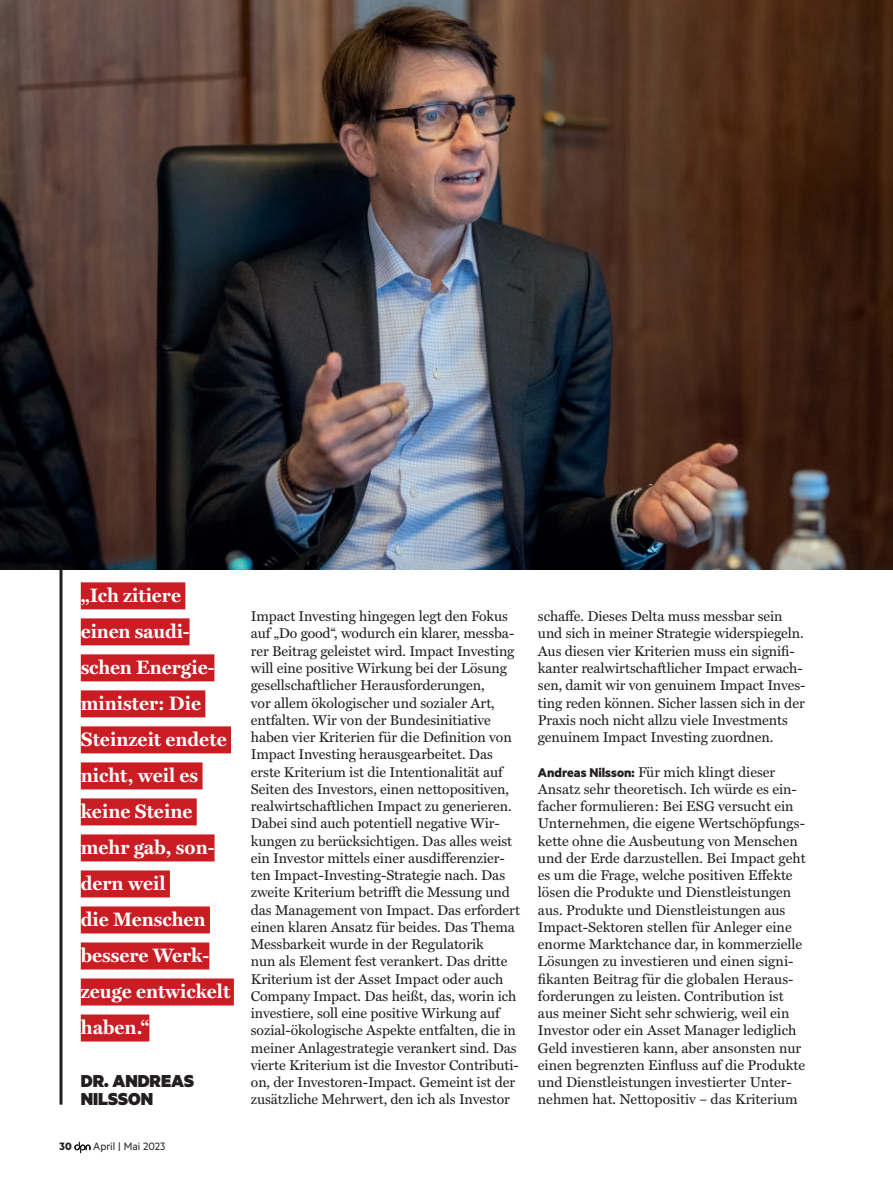
<style>
.page{position:relative;width:893px;height:1191px;background:#fff}
.page>*{position:absolute;margin:0;border:0;box-sizing:border-box;transform-origin:0 0}
.t1{font:700 19.5px/36px "Miller Text";color:#fff}
.t2{font:900 19.5px/17.2px "Metric";color:#231f20}
.t3{font:14.25px/17.2px "Miller Text";letter-spacing:-.005em;color:#231f20}
.t4{font:12px "Metric";color:#231f20}
.t5{font:700 12px "Metric";color:#231f20}
.s1{font-family:"Metric";font-weight:700}
</style>
<div class="page">
<svg style="left:74px;top:1141px;width:16px;height:12px"></svg>
<hr style="left:60px;top:485px;width:3px;height:618px;background:#231f20">
<div style="left:81px;top:582px;width:104px;height:27px;background:#ca1d23"></div>
<div style="left:81px;top:618px;width:109px;height:27px;background:#ca1d23"></div>
<div style="left:81px;top:654px;width:133px;height:27px;background:#ca1d23"></div>
<div style="left:81px;top:690px;width:124px;height:27px;background:#ca1d23"></div>
<div style="left:81px;top:726px;width:150px;height:27px;background:#ca1d23"></div>
<div style="left:81px;top:762px;width:122px;height:27px;background:#ca1d23"></div>
<div style="left:81px;top:798px;width:116px;height:27px;background:#ca1d23"></div>
<div style="left:81px;top:834px;width:134px;height:27px;background:#ca1d23"></div>
<div style="left:81px;top:870px;width:89px;height:27px;background:#ca1d23"></div>
<div style="left:81px;top:906px;width:129px;height:27px;background:#ca1d23"></div>
<div style="left:81px;top:942px;width:128px;height:27px;background:#ca1d23"></div>
<div style="left:81px;top:978px;width:153px;height:27px;background:#ca1d23"></div>
<div style="left:81px;top:1014px;width:68px;height:27px;background:#ca1d23"></div>
<img style="left:0;top:0;width:893px;height:569px">
<h1 class="t1" style="left:81px;top:576px;width:151px">„Ich zitiere einen saudi&shy;schen Energie&shy;minister: Die<br>Steinzeit endete nicht, weil es keine Steine mehr gab, son&shy;dern weil<br>die Menschen bessere Werk&shy;zeuge entwickelt haben.“</h1>
<h1 class="t2" style="left:81px;top:1072px;width:115px">DR. ANDREAS<br>NILSSON</h1>
<p class="t5" style="left:60px;top:1138px;width:14px">30</p>
<p class="t4" style="left:93px;top:1139px;width:74px">April | Mai 2023</p>
<p class="t3" style="left:251px;top:606px;width:271px">Impact Investing hingegen legt den Fokus auf „Do good“, wodurch ein klarer, messba&shy;rer Beitrag geleistet wird. Impact Investing will eine positive Wirkung bei der Lösung gesellschaftlicher Herausforderungen,<br>vor allem ökologischer und sozialer Art, entfalten. Wir von der Bundesinitiative haben vier Kriterien für die Definition von Impact Investing herausgearbeitet. Das erste Kriterium ist die Intentionalität auf Seiten des Investors, einen nettopositiven, realwirtschaftlichen Impact zu generieren.<br>Dabei sind auch potentiell negative Wir&shy;kungen zu berücksichtigen. Das alles weist ein Investor mittels einer ausdifferenzier&shy;ten Impact-Investing-Strategie nach. Das zweite Kriterium betrifft die Messung und das Management von Impact. Das erfordert einen klaren Ansatz für beides. Das Thema Messbarkeit wurde in der Regulatorik<br>nun als Element fest verankert. Das dritte Kriterium ist der Asset Impact oder auch Company Impact. Das heißt, das, worin ich investiere, soll eine positive Wirkung auf sozial-ökologische Aspekte entfalten, die in meiner Anlagestrategie verankert sind. Das vierte Kriterium ist die Investor Contributi&shy;on, der Investoren-Impact. Gemeint ist der zusätzliche Mehrwert, den ich als Investor</p>
<p class="t3" style="left:538px;top:606px;width:269px">schaffe. Dieses Delta muss messbar sein und sich in meiner Strategie widerspiegeln.<br>Aus diesen vier Kriterien muss ein signifi&shy;kanter realwirtschaftlicher Impact erwach&shy;sen, damit wir von genuinem Impact Inves&shy;ting reden können. Sicher lassen sich in der Praxis noch nicht allzu viele Investments genuinem Impact Investing zuordnen.</p>
<p class="t3" style="left:538px;top:762px;width:269px"><span class="s1">Andreas Nilsson:</span> Für mich klingt dieser Ansatz sehr theoretisch. Ich würde es ein&shy;facher formulieren: Bei ESG versucht ein Unternehmen, die eigene Wertschöpfungs&shy;kette ohne die Ausbeutung von Menschen und der Erde darzustellen. Bei Impact geht es um die Frage, welche positiven Effekte lösen die Produkte und Dienstleistungen aus. Produkte und Dienstleistungen aus Impact-Sektoren stellen für Anleger eine enorme Marktchance dar, in kommerzielle Lösungen zu investieren und einen signi&shy;fikanten Beitrag für die globalen Heraus&shy;forderungen zu leisten. Contribution ist aus meiner Sicht sehr schwierig, weil ein Investor oder ein Asset Manager lediglich Geld investieren kann, aber ansonsten nur einen begrenzten Einfluss auf die Produkte und Dienstleistungen investierter Unter&shy;nehmen hat. Nettopositiv – das Kriterium</p>
</div>
